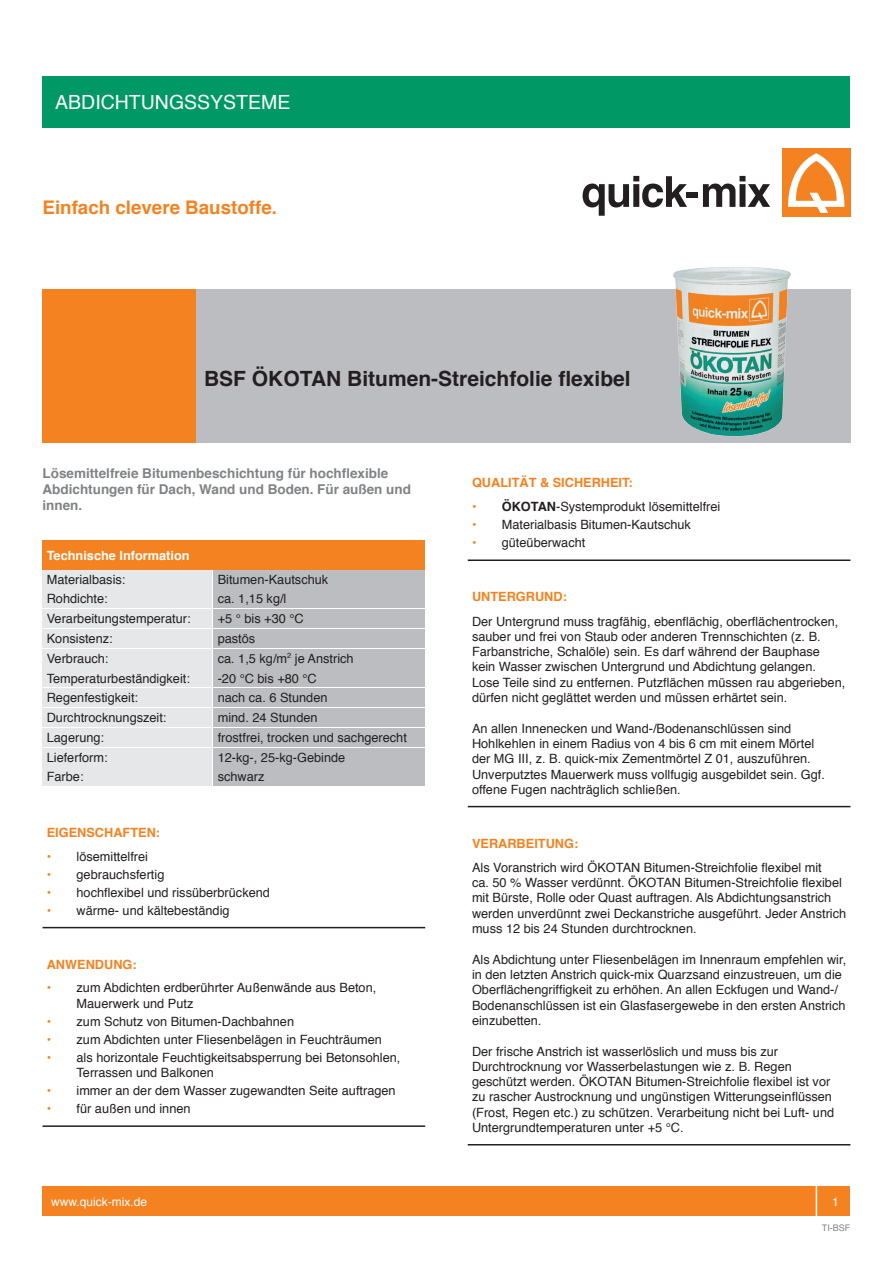
<style>
.page{position:relative;width:893px;height:1263px;background:#fff}
.page>*{position:absolute;margin:0;border:0;box-sizing:border-box;transform-origin:0 0}
.t1{font:700 21px "Helvetica";color:#231f20}
.t2{font:19.5px "Helvetica";color:#fff}
.t3{font:700 18.75px "Helvetica";color:#f58220}
.t4{font:700 13.5px/16.2px "Helvetica";color:#808285}
.t5{font:12.75px/15.3px "Helvetica";color:#231f20}
.t6{font:700 12.75px "Helvetica";color:#f58220}
.t7{font:700 12.75px "Helvetica";color:#fff}
.t8{font:12px "Helvetica";color:#fff}
.t9{font:9px "Helvetica";color:#808285}
.s1{font-weight:700}
</style>
<div class="page">
<div style="left:43px;top:77px;width:807px;height:51px;background:#009864"></div>
<svg style="left:583px;top:176px;width:104px;height:40px"></svg>
<div style="left:686px;top:192px;width:12px;height:6px;background:#231f20"></div>
<svg style="left:703px;top:176px;width:67px;height:31px"></svg>
<div style="left:782px;top:149px;width:68px;height:68px;background:#f58220"></div>
<svg style="left:788px;top:153px;width:57px;height:60px"></svg>
<div style="left:43px;top:1186px;width:807px;height:30px;background:#f58220"></div>
<div style="left:816px;top:1181px;width:39px;height:40px;border:2px solid #fff"></div>
<div style="left:191px;top:289px;width:659px;height:153px;background:#bcbdc0"></div>
<div style="left:43px;top:289px;width:153px;height:153px;background:#f58220"></div>
<img style="left:673px;top:267px;width:118px;height:169px">
<div style="left:43px;top:540px;width:382px;height:30px;background:#f58220"></div>
<div style="left:43px;top:570px;width:169px;height:18px;background:#e6e7e9"></div>
<div style="left:213px;top:570px;width:212px;height:18px;background:#bcbdc0"></div>
<div style="left:43px;top:590px;width:169px;height:18px;background:#e6e7e9"></div>
<div style="left:213px;top:590px;width:212px;height:18px;background:#bcbdc0"></div>
<div style="left:43px;top:609px;width:169px;height:19px;background:#e6e7e9"></div>
<div style="left:213px;top:609px;width:212px;height:19px;background:#bcbdc0"></div>
<div style="left:43px;top:629px;width:169px;height:19px;background:#e6e7e9"></div>
<div style="left:213px;top:629px;width:212px;height:19px;background:#bcbdc0"></div>
<div style="left:43px;top:649px;width:169px;height:18px;background:#e6e7e9"></div>
<div style="left:213px;top:649px;width:212px;height:18px;background:#bcbdc0"></div>
<div style="left:43px;top:669px;width:169px;height:18px;background:#e6e7e9"></div>
<div style="left:213px;top:669px;width:212px;height:18px;background:#bcbdc0"></div>
<div style="left:43px;top:688px;width:169px;height:19px;background:#e6e7e9"></div>
<div style="left:213px;top:688px;width:212px;height:19px;background:#bcbdc0"></div>
<div style="left:43px;top:708px;width:169px;height:19px;background:#e6e7e9"></div>
<div style="left:213px;top:708px;width:212px;height:19px;background:#bcbdc0"></div>
<div style="left:43px;top:728px;width:169px;height:18px;background:#e6e7e9"></div>
<div style="left:213px;top:728px;width:212px;height:18px;background:#bcbdc0"></div>
<div style="left:43px;top:748px;width:169px;height:18px;background:#e6e7e9"></div>
<div style="left:213px;top:748px;width:212px;height:18px;background:#bcbdc0"></div>
<div style="left:43px;top:767px;width:169px;height:19px;background:#e6e7e9"></div>
<div style="left:213px;top:767px;width:212px;height:19px;background:#bcbdc0"></div>
<hr style="left:43px;top:927px;width:382px;height:1px;background:#231f20">
<hr style="left:43px;top:1125px;width:382px;height:2px;background:#231f20">
<hr style="left:468px;top:559px;width:382px;height:2px;background:#231f20">
<hr style="left:468px;top:806px;width:382px;height:1px;background:#231f20">
<hr style="left:468px;top:1144px;width:382px;height:1px;background:#231f20">
<p class="t2" style="left:55px;top:87px;width:237px">ABDICHTUNGSSYSTEME</p>
<p class="t3" style="left:43px;top:192px;width:236px">Einfach clevere Baustoffe.</p>
<p class="t1" style="left:204px;top:361px;width:428px">BSF ÖKOTAN Bitumen-Streichfolie flexibel</p>
<p class="t4" style="left:43px;top:465px;width:370px">Lösemittelfreie Bitumenbeschichtung für hochflexible<br>Abdichtungen für Dach, Wand und Boden. Für außen und innen.</p>
<p class="t7" style="left:47px;top:545px;width:144px">Technische Information</p>
<p class="t5" style="left:47px;top:572px;width:80px">Materialbasis:</p>
<p class="t5" style="left:218px;top:572px;width:112px">Bitumen-Kautschuk</p>
<p class="t5" style="left:47px;top:592px;width:62px">Rohdichte:</p>
<p class="t5" style="left:218px;top:592px;width:70px">ca. 1,15 kg/l</p>
<p class="t5" style="left:47px;top:611px;width:145px">Verarbeitungstemperatur:</p>
<p class="t5" style="left:218px;top:611px;width:88px">+5 ° bis +30 °C</p>
<p class="t5" style="left:47px;top:631px;width:67px">Konsistenz:</p>
<p class="t5" style="left:218px;top:631px;width:39px">pastös</p>
<p class="t5" style="left:47px;top:651px;width:63px">Verbrauch:</p>
<p class="t5" style="left:218px;top:651px;width:137px">ca. 1,5 kg/m<sup>2</sup> je Anstrich</p>
<p class="t5" style="left:47px;top:671px;width:145px">Temperaturbeständigkeit:</p>
<p class="t5" style="left:218px;top:671px;width:101px">-20 °C bis +80 °C</p>
<p class="t5" style="left:47px;top:690px;width:93px">Regenfestigkeit:</p>
<p class="t5" style="left:218px;top:690px;width:111px">nach ca. 6 Stunden</p>
<p class="t5" style="left:47px;top:710px;width:121px">Durchtrocknungszeit:</p>
<p class="t5" style="left:218px;top:710px;width:101px">mind. 24 Stunden</p>
<p class="t5" style="left:47px;top:730px;width:59px">Lagerung:</p>
<p class="t5" style="left:218px;top:730px;width:191px">frostfrei, trocken und sachgerecht</p>
<p class="t5" style="left:47px;top:750px;width:62px">Lieferform:</p>
<p class="t5" style="left:218px;top:750px;width:129px">12-kg-, 25-kg-Gebinde</p>
<p class="t5" style="left:47px;top:770px;width:38px">Farbe:</p>
<p class="t5" style="left:218px;top:770px;width:48px">schwarz</p>
<p class="t6" style="left:47px;top:822px;width:115px">EIGENSCHAFTEN:</p>
<p class="t6" style="left:47px;top:846px;width:6px">•</p>
<p class="t5" style="left:77px;top:849px;width:73px">lösemittelfrei</p>
<p class="t6" style="left:47px;top:864px;width:6px">•</p>
<p class="t5" style="left:77px;top:867px;width:89px">gebrauchsfertig</p>
<p class="t6" style="left:47px;top:882px;width:6px">•</p>
<p class="t5" style="left:77px;top:885px;width:195px">hochflexibel und rissüberbrückend</p>
<p class="t6" style="left:47px;top:900px;width:6px">•</p>
<p class="t5" style="left:77px;top:903px;width:155px">wärme- und kältebeständig</p>
<p class="t6" style="left:47px;top:954px;width:91px">ANWENDUNG:</p>
<p class="t6" style="left:47px;top:978px;width:6px">•</p>
<p class="t5" style="left:77px;top:981px;width:301px">zum Abdichten erdberührter Außenwände aus Beton,<br>Mauerwerk und Putz</p>
<p class="t6" style="left:47px;top:1011px;width:6px">•</p>
<p class="t5" style="left:77px;top:1014px;width:219px">zum Schutz von Bitumen-Dachbahnen</p>
<p class="t6" style="left:47px;top:1029px;width:6px">•</p>
<p class="t5" style="left:77px;top:1032px;width:307px">zum Abdichten unter Fliesenbelägen in Feuchträumen</p>
<p class="t6" style="left:47px;top:1047px;width:6px">•</p>
<p class="t5" style="left:77px;top:1050px;width:325px">als horizontale Feuchtigkeitsabsperrung bei Betonsohlen,<br>Terrassen und Balkonen</p>
<p class="t6" style="left:47px;top:1080px;width:6px">•</p>
<p class="t5" style="left:77px;top:1083px;width:321px">immer an der dem Wasser zugewandten Seite auftragen</p>
<p class="t6" style="left:47px;top:1098px;width:6px">•</p>
<p class="t5" style="left:77px;top:1102px;width:116px">für außen und innen</p>
<p class="t6" style="left:472px;top:473px;width:162px">QUALITÄT &amp; SICHERHEIT:</p>
<p class="t6" style="left:472px;top:497px;width:6px">•</p>
<p class="t5" style="left:502px;top:500px;width:220px"><span class="s1">ÖKOTAN</span>-Systemprodukt lösemittelfrei</p>
<p class="t6" style="left:472px;top:515px;width:6px">•</p>
<p class="t5" style="left:502px;top:518px;width:191px">Materialbasis Bitumen-Kautschuk</p>
<p class="t6" style="left:472px;top:533px;width:6px">•</p>
<p class="t5" style="left:502px;top:536px;width:85px">güteüberwacht</p>
<p class="t6" style="left:472px;top:586px;width:96px">UNTERGRUND:</p>
<p class="t5" style="left:472px;top:614px;width:375px">Der Untergrund muss tragfähig, ebenflächig, oberflächentrocken, sauber und frei von Staub oder anderen Trennschichten (z. B.<br>Farbanstriche, Schalöle) sein. Es darf während der Bauphase kein Wasser zwischen Untergrund und Abdichtung gelangen.<br>Lose Teile sind zu entfernen. Putzflächen müssen rau abgerieben, dürfen nicht geglättet werden und müssen erhärtet sein.</p>
<p class="t5" style="left:472px;top:721px;width:354px">An allen Innenecken und Wand-/Bodenanschlüssen sind Hohlkehlen in einem Radius von 4 bis 6 cm mit einem Mörtel der MG III, z. B. quick-mix Zementmörtel Z 01, auszuführen.<br>Unverputztes Mauerwerk muss vollfugig ausgebildet sein. Ggf. offene Fugen nachträglich schließen.</p>
<p class="t6" style="left:472px;top:833px;width:108px">VERARBEITUNG:</p>
<p class="t5" style="left:472px;top:860px;width:376px">Als Voranstrich wird ÖKOTAN Bitumen-Streichfolie flexibel mit<br>ca. 50 % Wasser verdünnt. ÖKOTAN Bitumen-Streichfolie flexibel mit Bürste, Rolle oder Quast auftragen. Als Abdichtungsanstrich werden unverdünnt zwei Deckanstriche ausgeführt. Jeder Anstrich muss 12 bis 24 Stunden durchtrocknen.</p>
<p class="t5" style="left:472px;top:952px;width:376px">Als Abdichtung unter Fliesenbelägen im Innenraum empfehlen wir, in den letzten Anstrich quick-mix Quarzsand einzustreuen, um die Oberflächengriffigkeit zu erhöhen. An allen Eckfugen und Wand-/ Bodenanschlüssen ist ein Glasfasergewebe in den ersten Anstrich einzubetten.</p>
<p class="t5" style="left:472px;top:1044px;width:364px">Der frische Anstrich ist wasserlöslich und muss bis zur Durchtrocknung vor Wasserbelastungen wie z. B. Regen geschützt werden. ÖKOTAN Bitumen-Streichfolie flexibel ist vor zu rascher Austrocknung und ungünstigen Witterungseinflüssen (Frost, Regen etc.) zu schützen. Verarbeitung nicht bei Luft- und Untergrundtemperaturen unter +5 °C.</p>
<p class="t8" style="left:51px;top:1192px;width:98px">www.quick-mix.de</p>
<p class="t8" style="left:832px;top:1192px;width:8px">1</p>
<p class="t9" style="left:822px;top:1221px;width:30px">TI-BSF</p>
</div>
